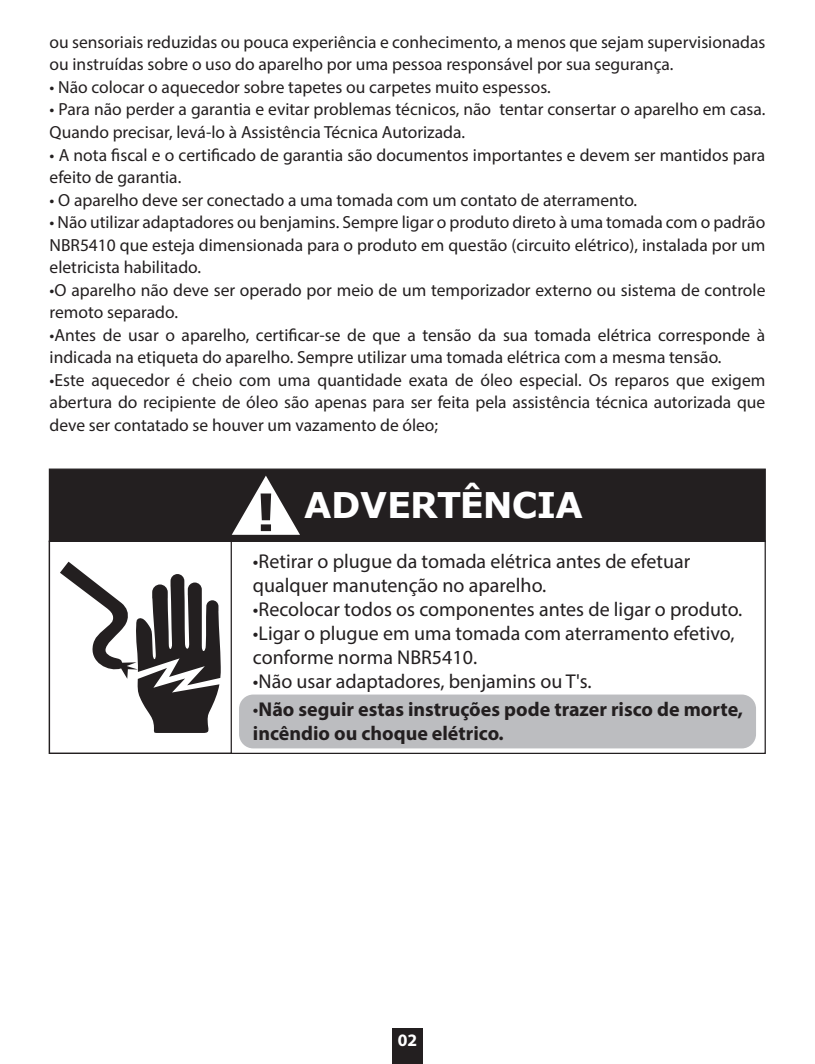
<style>
.page{position:relative;width:815px;height:1064px;background:#fff}
.page>*{position:absolute;margin:0;border:0;box-sizing:border-box;transform-origin:0 0}
.t1{font:700 35.25px "Verdana";letter-spacing:-.015em;color:#fff}
.t2{font:20px/24px "Myriad Pro";color:#231f20}
.t3{font:700 20px/24px "Myriad Pro";color:#231f20}
.t4{font:17.5px/22.5px "Myriad Pro";color:#231f20}
.t5{font:700 17.5px "Myriad Pro";color:#fff}
.s1{font-weight:400}
</style>
<div class="page">
<div style="left:392px;top:1028px;width:31px;height:35px;background:#231f20"></div>
<div style="left:239px;top:694px;width:517px;height:54px;background:#bcbdc0;border-radius:14px"></div>
<div style="left:49px;top:468px;width:717px;height:73px;background:#231f20;border:1px solid #231f20"></div>
<svg style="left:60px;top:561px;width:161px;height:171px"></svg>
<svg style="left:232px;top:475px;width:68px;height:59px"></svg>
<div style="left:49px;top:540px;width:183px;height:213px;border:1px solid #231f20"></div>
<p class="t4" style="left:50px;top:30px;width:717px">ou sensoriais reduzidas ou pouca experiência e conhecimento, a menos que sejam supervisionadas ou instruídas sobre o uso do aparelho por uma pessoa responsável por sua segurança.</p>
<p class="t4" style="left:50px;top:75px;width:503px">• Não colocar o aquecedor sobre tapetes ou carpetes muito espessos.</p>
<p class="t4" style="left:50px;top:98px;width:717px">• Para não perder a garantia e evitar problemas técnicos, não tentar consertar o aparelho em casa.<br>Quando precisar, levá-lo à Assistência Técnica Autorizada.</p>
<p class="t4" style="left:50px;top:143px;width:717px">• A nota fiscal e o certificado de garantia são documentos importantes e devem ser mantidos para efeito de garantia.</p>
<p class="t4" style="left:50px;top:188px;width:589px">• O aparelho deve ser conectado a uma tomada com um contato de aterramento.</p>
<p class="t4" style="left:50px;top:210px;width:717px;text-align:justify">• Não utilizar adaptadores ou benjamins. Sempre ligar o produto direto à uma tomada com o padrão NBR5410 que esteja dimensionada para o produto em questão (circuito elétrico), instalada por um eletricista habilitado.</p>
<p class="t4" style="left:50px;top:278px;width:717px">•O aparelho não deve ser operado por meio de um temporizador externo ou sistema de controle remoto separado.</p>
<p class="t4" style="left:50px;top:323px;width:717px">•Antes de usar o aparelho, certificar-se de que a tensão da sua tomada elétrica corresponde à indicada na etiqueta do aparelho. Sempre utilizar uma tomada elétrica com a mesma tensão.</p>
<p class="t4" style="left:50px;top:368px;width:717px;text-align:justify">•Este aquecedor é cheio com uma quantidade exata de óleo especial. Os reparos que exigem abertura do recipiente de óleo são apenas para ser feita pela assistência técnica autorizada que deve ser contatado se houver um vazamento de óleo;</p>
<h1 class="t1" style="left:304px;top:479px;width:280px">ADVERTÊNCIA</h1>
<p class="t2" style="left:253px;top:548px;width:439px">•Retirar o plugue da tomada elétrica antes de efetuar qualquer manutenção no aparelho.</p>
<p class="t2" style="left:253px;top:596px;width:491px">•Recolocar todos os componentes antes de ligar o produto.</p>
<p class="t2" style="left:253px;top:620px;width:483px">•Ligar o plugue em uma tomada com aterramento efetivo, conforme norma NBR5410.</p>
<p class="t2" style="left:253px;top:668px;width:340px">•Não usar adaptadores, benjamins ou T's.</p>
<p class="t3" style="left:253px;top:696px;width:492px"><span class="s1">•</span>Não seguir estas instruções pode trazer risco de morte, incêndio ou choque elétrico.</p>
<p class="t5" style="left:398px;top:1028px;width:21px">02</p>
</div>
